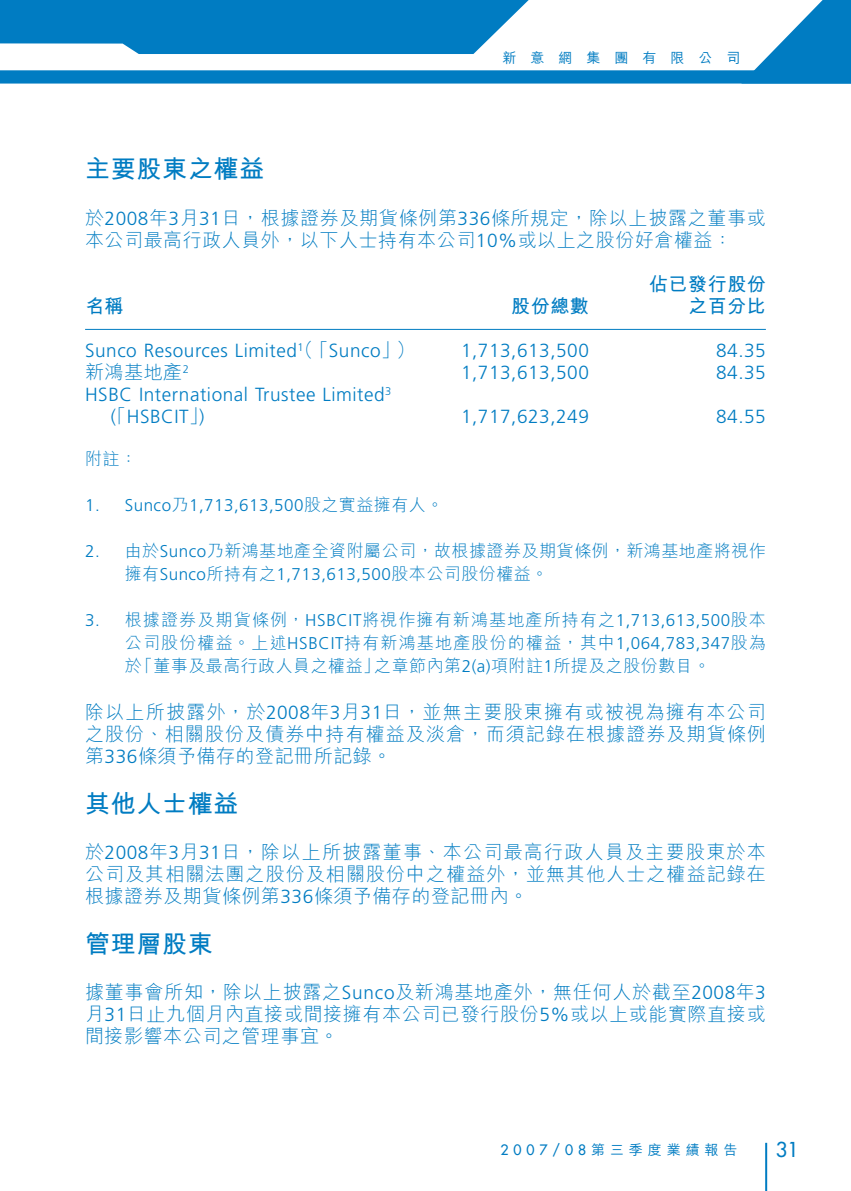
<style>
.page{position:relative;width:851px;height:1191px;background:#fff}
.page>*{position:absolute;margin:0;border:0;box-sizing:border-box;transform-origin:0 0}
.t1{font:25px "M Hei HK Bold B5 pc H";letter-spacing:.03em;color:#007cc2}
.t2{font:500 20px "Futura Std";color:#007cc2}
.t3{font:19px/22px "M Hei HK Light B5 pc H";letter-spacing:.035em;color:#007cc2;text-align:justify}
.t4{font:300 19px/22px "Frutiger LT Std";letter-spacing:.03em;color:#007cc2}
.t5{font:19px "M Hei HK Bold B5 pc H";letter-spacing:.03em;color:#007cc2}
.t6{font:17px/23px "M Hei HK Light B5 pc H";letter-spacing:.03em;color:#007cc2;text-align:justify}
.t7{font:300 17px "Frutiger LT Std";letter-spacing:.03em;color:#007cc2}
.t8{font:14px "M Hei HK Medium B5 pc H";letter-spacing:.35em;color:#007cc2}
.t9{font:14px "M Hei HK Medium B5 pc H";letter-spacing:1em;color:#007cc2}
.t10{font:300 11px "Frutiger LT Std";color:#007cc2}
.s1{font-family:"Frutiger LT Std";font-weight:300}
.s2{font-family:"M Hei HK Light B5 pc H";font-weight:400}
.s3{font-family:"Futura Std";font-weight:500}
</style>
<div class="page">
<hr style="left:765px;top:1142px;width:2px;height:48px;background:#007cc2">
<svg style="left:0;top:0;width:741px;height:84px;fill:#007cc2"></svg>
<svg style="left:741px;top:0;width:109px;height:84px"></svg>
<hr style="left:85px;top:329px;width:680px;height:1px;background:#007cc2">
<p class="t9" style="left:502px;top:52px;width:239px">新意網集團有限公司</p>
<h1 class="t1" style="left:85px;top:159px;width:181px">主要股東之權益</h1>
<p class="t3" style="left:85px;top:209px;width:682px">於<span class="s1">2008</span>年<span class="s1">3</span>月<span class="s1">31</span>日，根據證券及期貨條例第<span class="s1">336</span>條所規定，除以上披露之董事或本公司最高行政人員外，以下人士持有本公司<span class="s1">10%</span>或以上之股份好倉權益：</p>
<p class="t5" style="left:649px;top:277px;width:118px">佔已發行股份</p>
<p class="t5" style="left:85px;top:299px;width:40px">名稱</p>
<p class="t5" style="left:511px;top:299px;width:79px">股份總數</p>
<p class="t5" style="left:688px;top:299px;width:79px">之百分比</p>
<p class="t4" style="left:85px;top:341px;width:331px">Sunco Resources Limited<span class="s2">（「</span>Sunco<span class="s2">」）</span></p>
<p class="t10" style="left:297px;top:340px;width:8px">1</p>
<p class="t4" style="left:461px;top:341px;width:129px">1,713,613,500</p>
<p class="t4" style="left:716px;top:341px;width:51px">84.35</p>
<p class="t3" style="left:85px;top:363px;width:105px">新鴻基地產<sup>2</sup></p>
<p class="t4" style="left:461px;top:363px;width:129px">1,713,613,500</p>
<p class="t4" style="left:716px;top:363px;width:51px">84.35</p>
<p class="t4" style="left:107px;top:385px;width:285px;text-indent:-22px">HSBC International Trustee Limited<sup>3 </sup>(<span class="s2">「</span>HSBCIT<span class="s2">」</span>)</p>
<p class="t4" style="left:461px;top:407px;width:129px">1,717,623,249</p>
<p class="t4" style="left:716px;top:407px;width:51px">84.55</p>
<p class="t6" style="left:85px;top:449px;width:53px">附註：</p>
<p class="t7" style="left:85px;top:495px;width:360px">1. Sunco<span class="s2">乃</span>1,713,613,500<span class="s2">股之實益擁有人。</span></p>
<p class="t6" style="left:85px;top:541px;width:682px"><span class="s1">2.</span> 由於<span class="s1">Sunco</span>乃新鴻基地產全資附屬公司，故根據證券及期貨條例，新鴻基地產將視作</p>
<p class="t7" style="left:125px;top:564px;width:425px"><span class="s2">擁有</span>Sunco<span class="s2">所持有之</span>1,713,613,500<span class="s2">股本公司股份權益。</span></p>
<p class="t6" style="left:125px;top:610px;width:642px;text-indent:-40px"><span class="s1">3.</span> 根據證券及期貨條例，<span class="s1">HSBCIT</span>將視作擁有新鴻基地產所持有之<span class="s1">1,713,613,500</span>股本公司股份權益。上述<span class="s1">HSBCIT</span>持有新鴻基地產股份的權益，其中<span class="s1">1,064,783,347</span>股為於「董事及最高行政人員之權益」之章節內第<span class="s1">2(a)</span>項附註<span class="s1">1</span>所提及之股份數目。</p>
<p class="t3" style="left:85px;top:703px;width:682px">除以上所披露外，於<span class="s1">2008</span>年<span class="s1">3</span>月<span class="s1">31</span>日，並無主要股東擁有或被視為擁有本公司之股份、相關股份及債券中持有權益及淡倉，而須記錄在根據證券及期貨條例第<span class="s1">336</span>條須予備存的登記冊所記錄。</p>
<h1 class="t1" style="left:85px;top:793px;width:155px">其他人士權益</h1>
<p class="t3" style="left:85px;top:843px;width:682px">於<span class="s1">2008</span>年<span class="s1">3</span>月<span class="s1">31</span>日，除以上所披露董事、本公司最高行政人員及主要股東於本公司及其相關法團之股份及相關股份中之權益外，並無其他人士之權益記錄在根據證券及期貨條例第<span class="s1">336</span>條須予備存的登記冊內。</p>
<h1 class="t1" style="left:85px;top:933px;width:129px">管理層股東</h1>
<p class="t3" style="left:85px;top:983px;width:682px">據董事會所知，除以上披露之<span class="s1">Sunco</span>及新鴻基地產外，無任何人於截至<span class="s1">2008</span>年<span class="s1">3</span>月<span class="s1">31</span>日止九個月內直接或間接擁有本公司已發行股份<span class="s1">5%</span>或以上或能實際直接或間接影響本公司之管理事宜。</p>
<p class="t8" style="left:500px;top:1144px;width:238px"><span class="s3">2007/08</span>第三季度業績報告</p>
<p class="t2" style="left:775px;top:1138px;width:25px">31</p>
</div>
